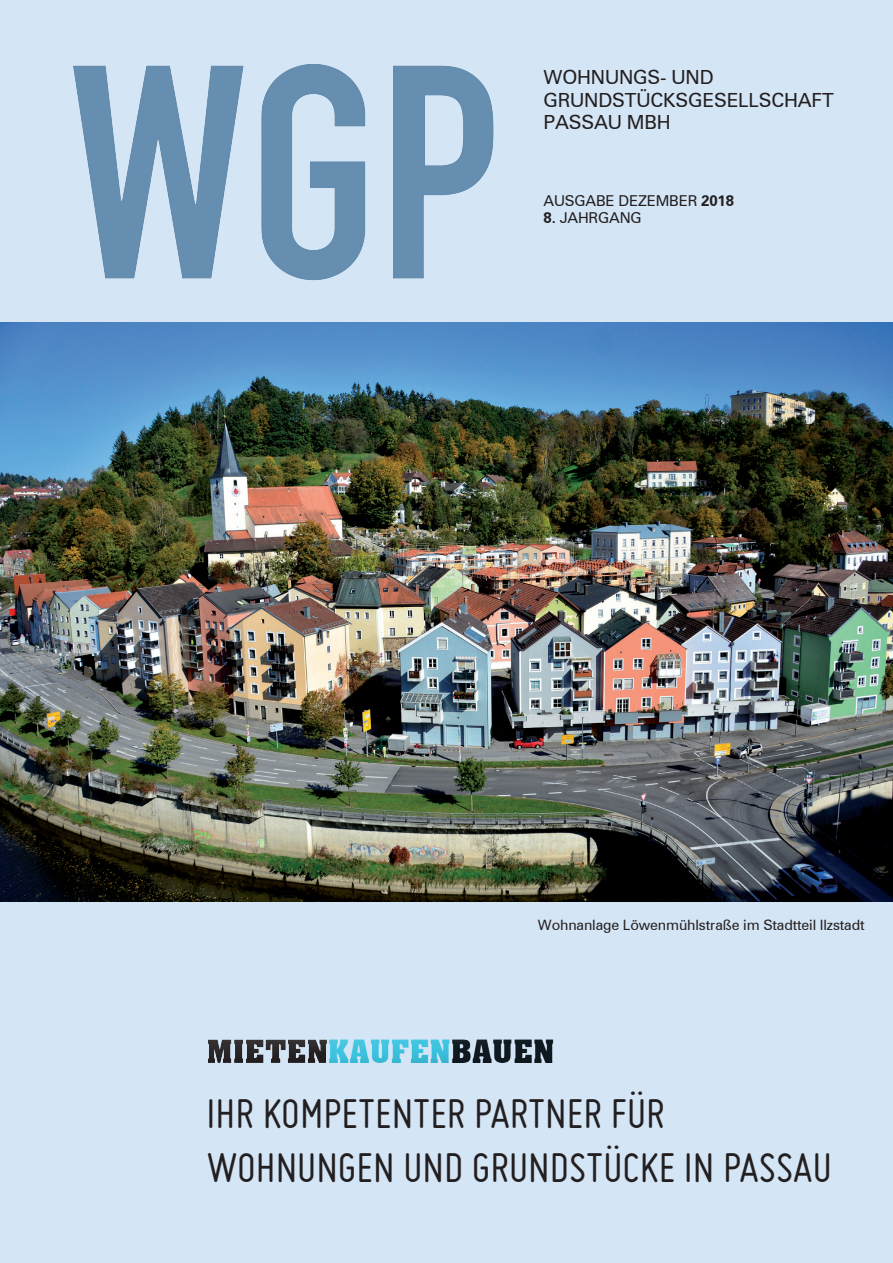
<style>
.page{position:relative;width:893px;height:1263px;background:#d4e5f5}
.page>*{position:absolute;margin:0;border:0;box-sizing:border-box;transform-origin:0 0}
.t1{font:45px/54px "Miso";color:#231f20}
.t2{font:700 31.5px "Aachen BT";color:#3bc3e0}
.t3{font:19.5px/22.5px "Zurich BT";letter-spacing:-.01em;color:#231f20}
.t4{font:15px "Zurich BT";letter-spacing:-.01em;color:#231f20}
.t5{font:14.25px "Zurich BT";letter-spacing:-.01em;color:#231f20}
.s1{font-weight:700}
.s2{color:#101a21}
</style>
<div class="page">
<img style="left:73px;top:64px;width:421px;height:216px">
<div style="left:199px;top:1017px;width:376px;height:59px;background:#fff;opacity:.75"></div>
<div style="left:211px;top:1017px;width:398px;height:59px;background:#231f20;opacity:.75"></div>
<img style="left:0;top:323px;width:893px;height:579px">
<p class="t3" style="left:543px;top:66px;width:292px">WOHNUNGS- UND<br>GRUNDSTÜCKSGESELLSCHAFT<br>PASSAU MBH</p>
<p class="t4" style="left:543px;top:192px;width:192px">AUSGABE DEZEMBER <span class="s1">2018</span></p>
<p class="t4" style="left:543px;top:208px;width:100px"><span class="s1">8.</span> JAHRGANG</p>
<p class="t5" style="left:538px;top:916px;width:328px">Wohnanlage Löwenmühlstraße im Stadtteil Ilzstadt</p>
<p class="t2" style="left:328px;top:1032px;width:228px">KAUFEN<span class="s2">BAUEN</span></p>
<p class="t1" style="left:207px;top:1086px;width:627px">IHR KOMPETENTER PARTNER FÜR<br>WOHNUNGEN UND GRUNDSTÜCKE IN PASSAU</p>
</div>
